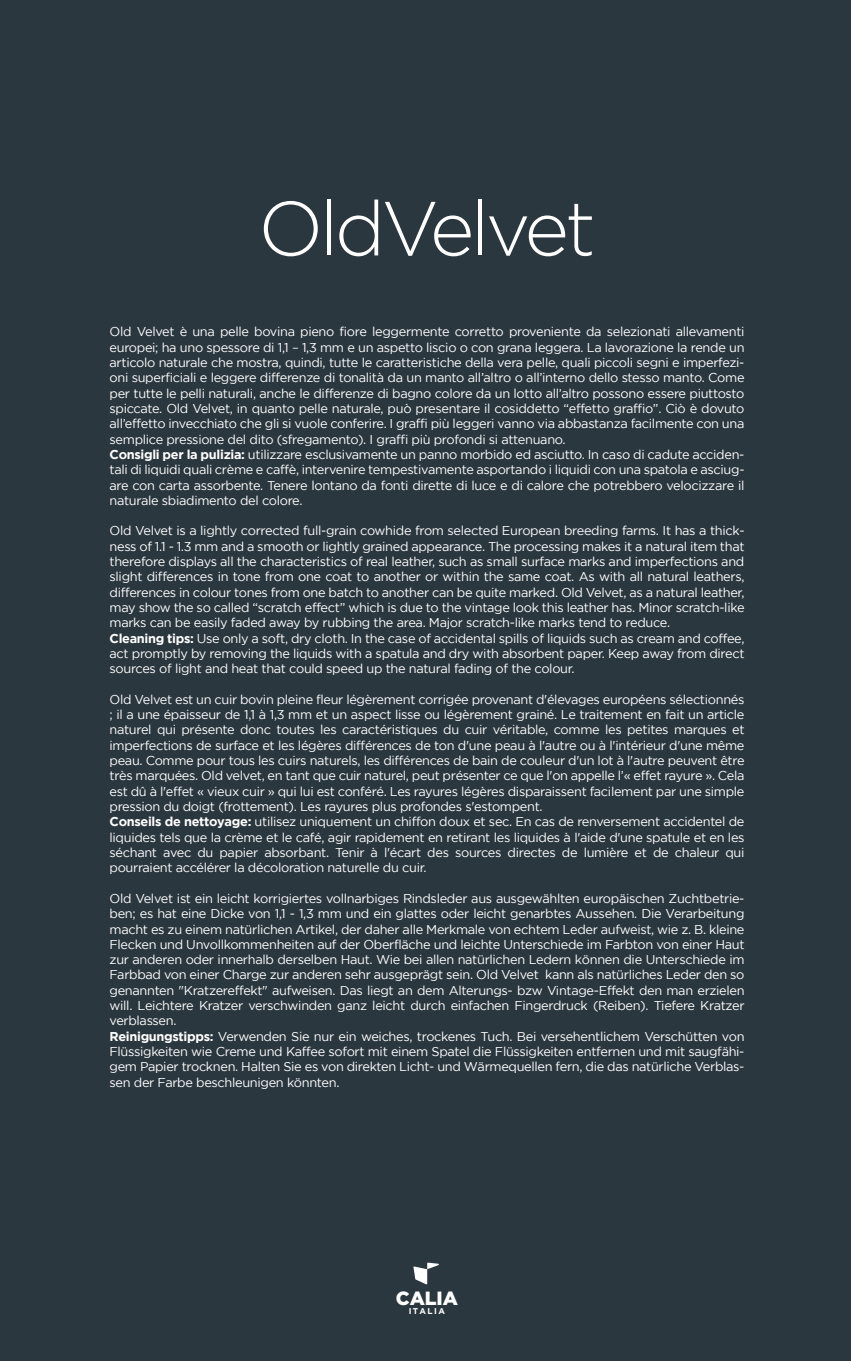
<style>
.page{position:relative;width:851px;height:1361px;background:#fff}
.page>*{position:absolute;margin:0;border:0;box-sizing:border-box;transform-origin:0 0}
.t1{font:300 76.5px "Gotham";letter-spacing:-.05em;color:#fff}
.t2{font:900 19.05px "Gotham";color:#fff}
.t3{font:12.75px/15.3px "Gotham";letter-spacing:-.025em;color:#fff}
.t4{font:700 8.4px "Gotham";letter-spacing:.165em;color:#fff}
.s1{font-weight:700}
</style>
<div class="page">
<div style="left:0;top:0;width:850px;height:1361px;background:#2b373f"></div>
<svg style="left:413px;top:1262px;width:26px;height:22px"></svg>
<h1 class="t1" style="left:258px;top:184px;width:339px">OldVelvet</h1>
<p class="t3" style="left:109px;top:325px;width:636px">Old Velvet Ë una pelle bovina pieno fiore leggermente corretto proveniente da selezionati allevamenti europei; ha uno spessore di 1,1 ñ 1,3 mm e un aspetto liscio o con grana leggera. La lavorazione la rende un articolo naturale che mostra, quindi, tutte le caratteristiche della vera pelle, quali piccoli segni e imperfezi&shy;oni superficiali e leggere differenze di tonalit‡ da un manto allíaltro o allíinterno dello stesso manto. Come per tutte le pelli naturali, anche le differenze di bagno colore da un lotto allíaltro possono essere piuttosto spiccate. Old Velvet, in quanto pelle naturale, puÚ presentare il cosiddetto ìeffetto graffioî. CiÚ Ë dovuto allíeffetto invecchiato che gli si vuole conferire. I graffi pi˘ leggeri vanno via abbastanza facilmente con una semplice pressione del dito (sfregamento). I graffi pi˘ profondi si attenuano.<br><span class="s1">Consigli per la pulizia:</span> utilizzare esclusivamente un panno morbido ed asciutto. In caso di cadute acciden&shy;tali di liquidi quali crËme e caffË, intervenire tempestivamente asportando i liquidi con una spatola e asciug&shy;are con carta assorbente. Tenere lontano da fonti dirette di luce e di calore che potrebbero velocizzare il naturale sbiadimento del colore.</p>
<p class="t3" style="left:109px;top:524px;width:636px">Old Velvet is a lightly corrected full-grain cowhide from selected European breeding farms. It has a thick&shy;ness of 1.1 - 1.3 mm and a smooth or lightly grained appearance. The processing makes it a natural item that therefore displays all the characteristics of real leather, such as small surface marks and imperfections and slight differences in tone from one coat to another or within the same coat. As with all natural leathers, differences in colour tones from one batch to another can be quite marked. Old Velvet, as a natural leather, may show the so called ìscratch effectî which is due to the vintage look this leather has. Minor scratch-like marks can be easily faded away by rubbing the area. Major scratch-like marks tend to reduce.<br><span class="s1">Cleaning tips:</span> Use only a soft, dry cloth. In the case of accidental spills of liquids such as cream and coffee, act promptly by removing the liquids with a spatula and dry with absorbent paper. Keep away from direct sources of light and heat that could speed up the natural fading of the colour.</p>
<p class="t3" style="left:109px;top:692px;width:636px">Old Velvet est un cuir bovin pleine fleur lÈgËrement corrigÈe provenant d'Èlevages europÈens sÈlectionnÈs ; il a une Èpaisseur de 1,1 ‡ 1,3 mm et un aspect lisse ou lÈgËrement grainÈ. Le traitement en fait un article naturel qui prÈsente donc toutes les caractÈristiques du cuir vÈritable, comme les petites marques et imperfections de surface et les lÈgËres diffÈrences de ton d'une peau ‡ l'autre ou ‡ l'intÈrieur d'une mÍme peau. Comme pour tous les cuirs naturels, les diffÈrences de bain de couleur d'un lot ‡ l'autre peuvent Ítre trËs marquÈes. Old velvet, en tant que cuir naturel, peut prÈsenter ce que l'on appelle lí´ effet rayure ª. Cela est d˚ ‡ l'effet ´ vieux cuir ª qui lui est confÈrÈ. Les rayures lÈgËres disparaissent facilement par une simple pression du doigt (frottement). Les rayures plus profondes s'estompent.<br><span class="s1">Conseils de nettoyage:</span> utilisez uniquement un chiffon doux et sec. En cas de renversement accidentel de liquides tels que la crËme et le cafÈ, agir rapidement en retirant les liquides ‡ l'aide d'une spatule et en les sÈchant avec du papier absorbant. Tenir ‡ l'Ècart des sources directes de lumiËre et de chaleur qui pourraient accÈlÈrer la dÈcoloration naturelle du cuir.</p>
<p class="t3" style="left:109px;top:891px;width:636px">Old Velvet ist ein leicht korrigiertes vollnarbiges Rindsleder aus ausgew‰hlten europ‰ischen Zuchtbetrie&shy;ben; es hat eine Dicke von 1,1 - 1,3 mm und ein glattes oder leicht genarbtes Aussehen. Die Verarbeitung macht es zu einem nat¸rlichen Artikel, der daher alle Merkmale von echtem Leder aufweist, wie z. B. kleine Flecken und Unvollkommenheiten auf der Oberfl‰che und leichte Unterschiede im Farbton von einer Haut zur anderen oder innerhalb derselben Haut. Wie bei allen nat¸rlichen Ledern kˆnnen die Unterschiede im Farbbad von einer Charge zur anderen sehr ausgepr‰gt sein. Old Velvet kann als nat¸rliches Leder den so genannten "Kratzereffekt" aufweisen. Das liegt an dem Alterungs- bzw Vintage-Effekt den man erzielen will. Leichtere Kratzer verschwinden ganz leicht durch einfachen Fingerdruck (Reiben). Tiefere Kratzer verblassen.<br><span class="s1">Reinigungstipps:</span> Verwenden Sie nur ein weiches, trockenes Tuch. Bei versehentlichem Versch¸tten von Fl¸ssigkeiten wie Creme und Kaffee sofort mit einem Spatel die Fl¸ssigkeiten entfernen und mit saugf‰hi&shy;gem Papier trocknen. Halten Sie es von direkten Licht- und W‰rmequellen fern, die das nat¸rliche Verblas&shy;sen der Farbe beschleunigen kˆnnten.</p>
<h2 class="t2" style="left:395px;top:1287px;width:64px">CALIA</h2>
<p class="t4" style="left:408px;top:1307px;width:38px">ITALIA</p>
</div>
